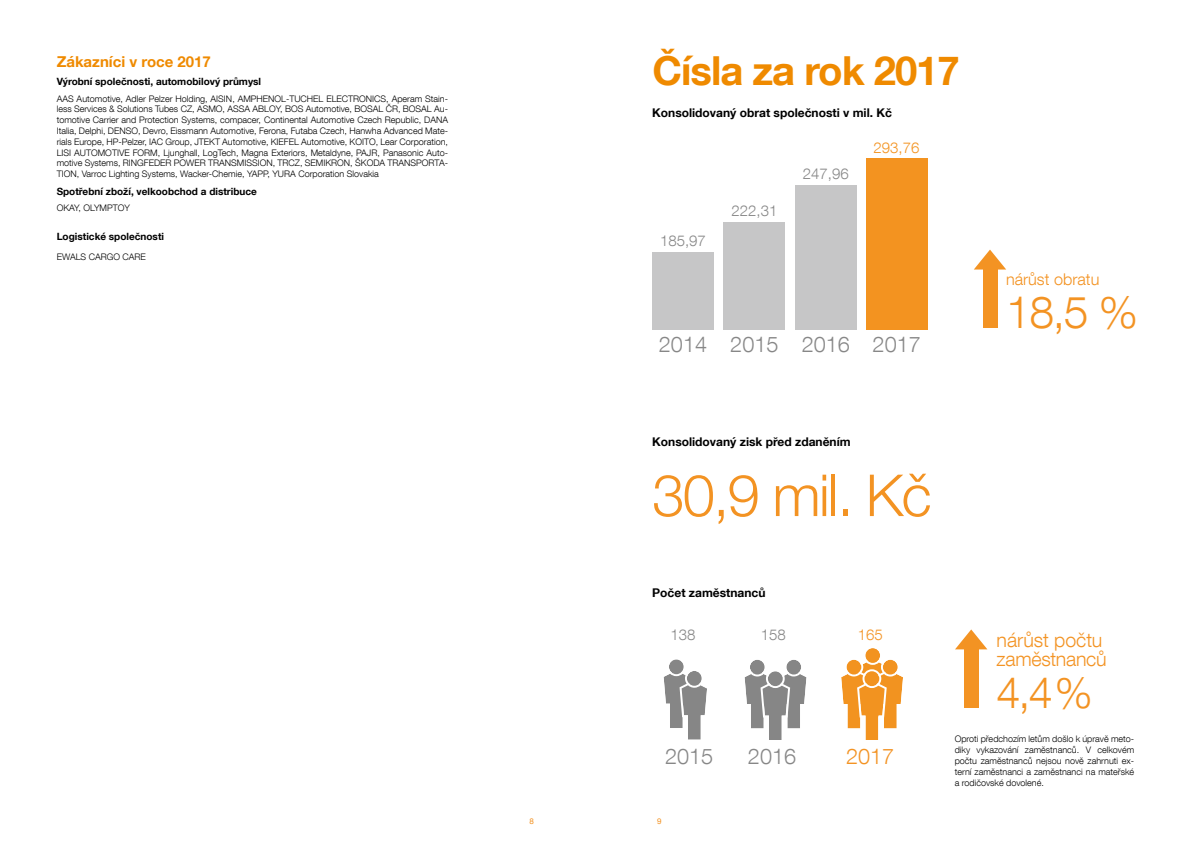
<style>
.page{position:relative;width:1191px;height:842px;background:#fff}
.page>*{position:absolute;margin:0;border:0;box-sizing:border-box;transform-origin:0 0}
.t1{font:300 58px "Helvetica Neue LT Com";letter-spacing:-.03em;color:#f39323}
.t2{font:300 44.5px "Helvetica Neue LT Com";color:#f39323}
.t3{font:300 43px "Helvetica Neue LT Com";color:#f39323}
.t4{font:700 40px "Helvetica Neue LT Com";letter-spacing:-.025em;color:#ef8a00}
.t5{font:300 21.7px "Helvetica Neue LT Com";color:#878787}
.t6{font:300 21.7px "Helvetica Neue LT Com";color:#f39323}
.t7{font:300 19.6px/19.6px "Helvetica Neue LT Com";letter-spacing:-.01em;color:#f39323}
.t8{font:300 16.2px "Helvetica Neue LT Com";color:#f39323}
.t9{font:300 15px "Helvetica Neue LT Com";color:#878787}
.t10{font:700 15px "Helvetica Neue LT Com";color:#ef8a00}
.t11{font:300 15px "Helvetica Neue LT Com";color:#f39320}
.t12{font:300 15px "Helvetica Neue LT Com";color:#f39323}
.t13{font:700 12px "Helvetica Neue LT Com";color:#000}
.t14{font:700 10px "Helvetica Neue LT Com";color:#000}
.t15{font:300 9px/10.8px "Helvetica Neue LT Com";color:#000;text-align:justify}
.t16{font:8px "Helvetica Neue LT Com";color:#f39323}
</style>
<div class="page">
<div style="left:652px;top:252px;width:62px;height:78px;background:#c6c6c7"></div>
<div style="left:723px;top:222px;width:62px;height:108px;background:#c6c6c7"></div>
<div style="left:795px;top:185px;width:61px;height:145px;background:#c6c6c7"></div>
<div style="left:866px;top:158px;width:61px;height:172px;background:#f39320"></div>
<div style="left:982px;top:265px;width:15px;height:63px;background:#f39323"></div>
<div style="left:963px;top:645px;width:15px;height:63px;background:#f39323"></div>
<svg style="left:974px;top:250px;width:32px;height:20px"></svg>
<svg style="left:955px;top:629px;width:32px;height:20px"></svg>
<svg style="left:663px;top:659px;width:44px;height:81px"></svg>
<svg style="left:744px;top:660px;width:63px;height:80px"></svg>
<svg style="left:841px;top:648px;width:62px;height:92px"></svg>
<h3 class="t10" style="left:57px;top:53px;width:156px">Zákazníci v roce 2017</h3>
<p class="t14" style="left:57px;top:75px;width:206px">Výrobní společnosti, automobilový průmysl</p>
<p class="t15" style="left:57px;top:93px;width:393px">AAS Automotive, Adler Pelzer Holding, AISIN, AMPHENOL-TUCHEL ELECTRONICS, Aperam Stain&shy;less Services &amp; Solutions Tubes CZ, ASMO, ASSA ABLOY, BOS Automotive, BOSAL ČR, BOSAL Au&shy;tomotive Carrier and Protection Systems, compacer, Continental Automotive Czech Republic, DANA Italia, Delphi, DENSO, Devro, Eissmann Automotive, Ferona, Futaba Czech, Hanwha Advanced Mate&shy;rials Europe, HP-Pelzer, IAC Group, JTEKT Automotive, KIEFEL Automotive, KOITO, Lear Corporation, LISI AUTOMOTIVE FORM, Ljunghall, LogTech, Magna Exteriors, Metaldyne, PAJR, Panasonic Auto&shy;motive Systems, RINGFEDER POWER TRANSMISSION, TRCZ, SEMIKRON, ŠKODA TRANSPORTA-TION, Varroc Lighting Systems, Wacker-Chemie, YAPP, YURA Corporation Slovakia</p>
<p class="t14" style="left:57px;top:185px;width:202px">Spotřební zboží, velkoobchod a distribuce</p>
<p class="t15" style="left:57px;top:202px;width:75px">OKAY, OLYMPTOY</p>
<p class="t14" style="left:57px;top:230px;width:109px">Logistické společnosti</p>
<p class="t15" style="left:57px;top:251px;width:91px">EWALS CARGO CARE</p>
<h3 class="t4" style="left:652px;top:46px;width:308px">Čísla za rok 2017</h3>
<h3 class="t13" style="left:652px;top:105px;width:241px">Konsolidovaný obrat společnosti v mil. Kč</h3>
<h3 class="t9" style="left:660px;top:232px;width:47px">185,97</h3>
<h3 class="t9" style="left:731px;top:202px;width:47px">222,31</h3>
<h3 class="t9" style="left:803px;top:165px;width:47px">247,96</h3>
<h3 class="t11" style="left:873px;top:138px;width:47px">293,76</h3>
<h3 class="t5" style="left:659px;top:331px;width:50px">2014</h3>
<h3 class="t5" style="left:730px;top:331px;width:50px">2015</h3>
<h3 class="t5" style="left:801px;top:331px;width:121px">2016 2017</h3>
<h3 class="t8" style="left:1006px;top:269px;width:95px">nárůst obratu</h3>
<h2 class="t2" style="left:1006px;top:285px;width:134px">18,5 %</h2>
<h3 class="t13" style="left:652px;top:434px;width:200px">Konsolidovaný zisk před zdaněním</h3>
<h1 class="t1" style="left:652px;top:460px;width:281px">30,9 mil. Kč</h1>
<h3 class="t13" style="left:652px;top:585px;width:115px">Počet zaměstnanců</h3>
<h3 class="t9" style="left:670px;top:625px;width:27px">138</h3>
<h3 class="t9" style="left:760px;top:625px;width:27px">158</h3>
<h3 class="t12" style="left:857px;top:625px;width:27px">165</h3>
<h3 class="t5" style="left:665px;top:743px;width:50px">2015</h3>
<p class="t16" style="left:529px;top:816px;width:6px">8</p>
<p class="t16" style="left:657px;top:816px;width:6px">9</p>
<h3 class="t5" style="left:748px;top:743px;width:50px">2016</h3>
<h3 class="t6" style="left:846px;top:743px;width:50px">2017</h3>
<h3 class="t7" style="left:996px;top:629px;width:112px">nárůst počtu zaměstnanců</h3>
<h3 class="t3" style="left:996px;top:666px;width:98px">4,4%</h3>
<p class="t15" style="left:954px;top:734px;width:181px">Oproti předchozím letům došlo k úpravě meto&shy;diky vykazování zaměstnanců. V celkovém počtu zaměstnanců nejsou nově zahrnuti ex&shy;terní zaměstnanci a zaměstnanci na mateřské a rodičovské dovolené.</p>
</div>
